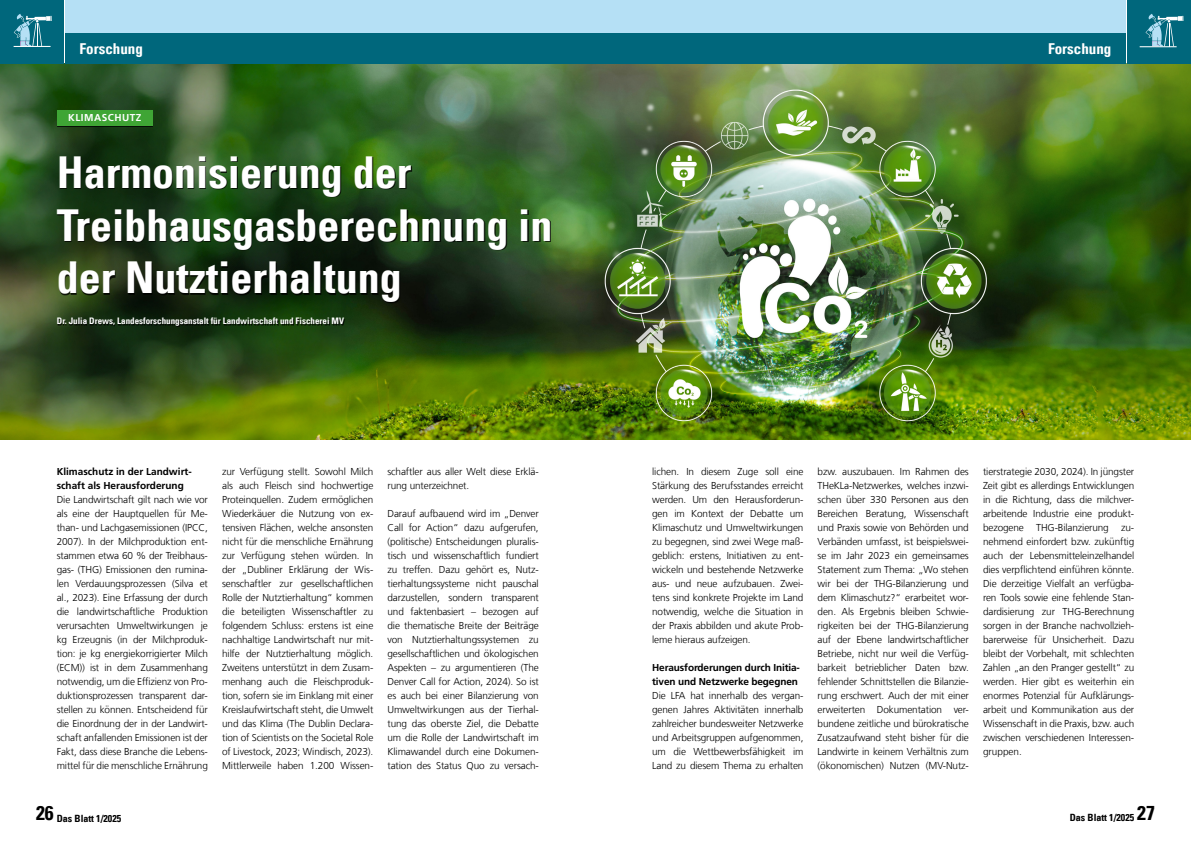
<style>
.page{position:relative;width:1191px;height:842px;background:#fff}
.page>*{position:absolute;margin:0;border:0;box-sizing:border-box;transform-origin:0 0}
.t1{font:44px/52.8px "Univers Com 67 Bold Cond";color:#fff}
.t2{font:15px "Univers Com 67 Bold Cond";color:#fff}
.t3{font:300 10px/14px "Frutiger LT Com";letter-spacing:-.01em;color:#000;text-align:justify}
.t4{font:700 10px/14px "Frutiger LT Com";letter-spacing:-.01em;color:#000}
.t5{font:10px "Univers Com 67 Bold Cond";color:#000}
.t6{font:700 10px "Frutiger LT Com";letter-spacing:.05em;color:#fff}
.t7{font:9px "Univers Com 67 Bold Cond";color:#fff}
.s1{font-size:20px}
</style>
<div class="page">
<img style="left:0;top:64px;width:1191px;height:375px">
<div style="left:58px;top:111px;width:493px;height:216px;background:#000;opacity:.8"></div>
<div style="left:57px;top:111px;width:95px;height:15px;background:#3fa535"></div>
<div style="left:587px;top:0;width:538px;height:34px;background:#b5e0f5"></div>
<div style="left:587px;top:33px;width:538px;height:31px;background:#00677c"></div>
<div style="left:65px;top:0;width:539px;height:34px;background:#b5e0f5"></div>
<div style="left:65px;top:33px;width:539px;height:31px;background:#00677c"></div>
<div style="left:0;top:0;width:64px;height:64px;background:#00677c"></div>
<svg style="left:14px;top:14px;width:38px;height:32px"></svg>
<hr style="left:14px;top:46px;width:37px;height:1px;background:#fff">
<div style="left:1127px;top:0;width:64px;height:64px;background:#00677c"></div>
<svg style="left:1145px;top:14px;width:38px;height:32px"></svg>
<hr style="left:1139px;top:46px;width:37px;height:1px;background:#fff">
<h2 class="t2" style="left:80px;top:39px;width:65px">Forschung</h2>
<h2 class="t2" style="left:1048px;top:39px;width:65px">Forschung</h2>
<p class="t6" style="left:68px;top:112px;width:75px">KLIMASCHUTZ</p>
<h1 class="t1" style="left:57px;top:146px;width:497px">Harmonisierung der<br>Treibhausgasberechnung in der Nutztierhaltung</h1>
<p class="t7" style="left:57px;top:315px;width:289px">Dr. Julia Drews, Landesforschungsanstalt für Landwirtschaft und Fischerei MV</p>
<p class="t4" style="left:57px;top:465px;width:137px">Klimaschutz in der Landwirt&shy;schaft als Herausforderung</p>
<p class="t3" style="left:57px;top:493px;width:153px">Die Landwirtschaft gilt nach wie vor als eine der Hauptquellen für Me&shy;than- und Lachgasemissionen (IPCC, 2007). In der Milchproduktion ent&shy;stammen etwa 60 % der Treibhaus&shy;gas- (THG) Emissionen den rumina&shy;len Verdauungsprozessen (Silva et al., 2023). Eine Erfassung der durch die landwirtschaftliche Produktion verursachten Umweltwirkungen je kg Erzeugnis (in der Milchproduk&shy;tion: je kg energiekorrigierter Milch (ECM)) ist in dem Zusammenhang notwendig, um die Effizienz von Pro&shy;duktionsprozessen transparent dar&shy;stellen zu können. Entscheidend für die Einordnung der in der Landwirt&shy;schaft anfallenden Emissionen ist der Fakt, dass diese Branche die Lebens&shy;mittel für die menschliche Ernährung</p>
<p class="t3" style="left:222px;top:465px;width:153px">zur Verfügung stellt. Sowohl Milch als auch Fleisch sind hochwertige Proteinquellen. Zudem ermöglichen Wiederkäuer die Nutzung von ex&shy;tensiven Flächen, welche ansonsten nicht für die menschliche Ernährung zur Verfügung stehen würden. In der „Dubliner Erklärung der Wis&shy;senschaftler zur gesellschaftlichen Rolle der Nutztierhaltung“ kommen die beteiligten Wissenschaftler zu folgendem Schluss: erstens ist eine nachhaltige Landwirtschaft nur mit&shy;hilfe der Nutztierhaltung möglich.<br>Zweitens unterstützt in dem Zusam&shy;menhang auch die Fleischproduk&shy;tion, sofern sie im Einklang mit einer Kreislaufwirtschaft steht, die Umwelt und das Klima (The Dublin Declara&shy;tion of Scientists on the Societal Role of Livestock, 2023; Windisch, 2023).<br>Mittlerweile haben 1.200 Wissen-</p>
<p class="t3" style="left:387px;top:465px;width:153px">schaftler aus aller Welt diese Erklä&shy;rung unterzeichnet.</p>
<p class="t3" style="left:387px;top:507px;width:153px">Darauf aufbauend wird im „Denver Call for Action“ dazu aufgerufen, (politische) Entscheidungen pluralis&shy;tisch und wissenschaftlich fundiert zu treffen. Dazu gehört es, Nutz&shy;tierhaltungssysteme nicht pauschal darzustellen, sondern transparent und faktenbasiert – bezogen auf die thematische Breite der Beiträge von Nutztierhaltungssystemen zu gesellschaftlichen und ökologischen Aspekten – zu argumentieren (The Denver Call for Action, 2024). So ist es auch bei einer Bilanzierung von Umweltwirkungen aus der Tierhal&shy;tung das oberste Ziel, die Debatte um die Rolle der Landwirtschaft im Klimawandel durch eine Dokumen&shy;tation des Status Quo zu versach-</p>
<p class="t3" style="left:652px;top:465px;width:153px">lichen. In diesem Zuge soll eine Stärkung des Berufsstandes erreicht werden. Um den Herausforderun&shy;gen im Kontext der Debatte um Klimaschutz und Umweltwirkungen zu begegnen, sind zwei Wege maß&shy;geblich: erstens, Initiativen zu ent&shy;wickeln und bestehende Netzwerke aus- und neue aufzubauen. Zwei&shy;tens sind konkrete Projekte im Land notwendig, welche die Situation in der Praxis abbilden und akute Prob&shy;leme hieraus aufzeigen.</p>
<p class="t4" style="left:652px;top:661px;width:149px">Herausforderungen durch Initia&shy;tiven und Netzwerke begegnen</p>
<p class="t3" style="left:652px;top:689px;width:153px">Die LFA hat innerhalb des vergan&shy;genen Jahres Aktivitäten innerhalb zahlreicher bundesweiter Netzwerke und Arbeitsgruppen aufgenommen, um die Wettbewerbsfähigkeit im Land zu diesem Thema zu erhalten</p>
<p class="t3" style="left:817px;top:465px;width:153px">bzw. auszubauen. Im Rahmen des THeKLa-Netzwerkes, welches inzwi&shy;schen über 330 Personen aus den Bereichen Beratung, Wissenschaft und Praxis sowie von Behörden und Verbänden umfasst, ist beispielswei&shy;se im Jahr 2023 ein gemeinsames Statement zum Thema: „Wo stehen wir bei der THG-Bilanzierung und dem Klimaschutz?“ erarbeitet wor&shy;den. Als Ergebnis bleiben Schwie&shy;rigkeiten bei der THG-Bilanzierung auf der Ebene landwirtschaftlicher Betriebe, nicht nur weil die Verfüg&shy;barkeit betrieblicher Daten bzw. fehlender Schnittstellen die Bilanzie&shy;rung erschwert. Auch der mit einer erweiterten Dokumentation ver&shy;bundene zeitliche und bürokratische Zusatzaufwand steht bisher für die Landwirte in keinem Verhältnis zum (ökonomischen) Nutzen (MV-Nutz-</p>
<p class="t3" style="left:983px;top:465px;width:153px">tierstrategie 2030, 2024). In jüngster Zeit gibt es allerdings Entwicklungen in die Richtung, dass die milchver&shy;arbeitende Industrie eine produkt&shy;bezogene THG-Bilanzierung zu&shy;nehmend einfordert bzw. zukünftig auch der Lebensmitteleinzelhandel dies verpflichtend einführen könnte.<br>Die derzeitige Vielfalt an verfügba&shy;ren Tools sowie eine fehlende Stan&shy;dardisierung zur THG-Berechnung sorgen in der Branche nachvollzieh&shy;barerweise für Unsicherheit. Dazu bleibt der Vorbehalt, mit schlechten Zahlen „an den Pranger gestellt“ zu werden. Hier gibt es weiterhin ein enormes Potenzial für Aufklärungs&shy;arbeit und Kommunikation aus der Wissenschaft in die Praxis, bzw. auch zwischen verschiedenen Interessen&shy;gruppen.</p>
<p class="t5" style="left:36px;top:812px;width:87px"><span class="s1">26</span> Das Blatt 1/2025</p>
<p class="t5" style="left:1069px;top:811px;width:87px">Das Blatt 1/2025 <span class="s1">27</span></p>
</div>
